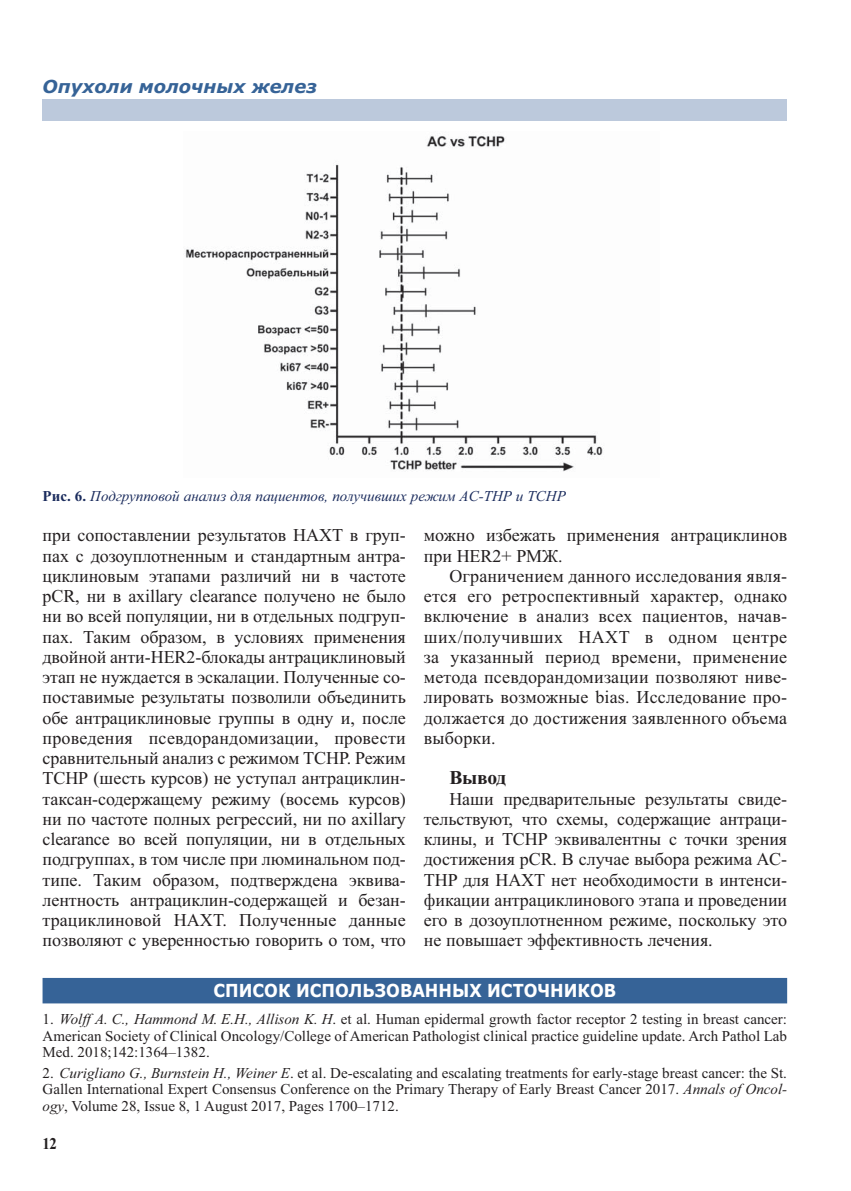
<style>
.page{position:relative;width:851px;height:1191px;background:#fff}
.page>*{position:absolute;margin:0;border:0;box-sizing:border-box;transform-origin:0 0}
.t1{font:700 19.5px "Times New Roman";letter-spacing:-.015em;color:#231f20}
.t2{font:18px/20.2px "Times New Roman";letter-spacing:-.005em;color:#231f20;text-align:justify}
.t3{font:700 18px "Verdana";color:#fff;scale:.9 1}
.t4{font:italic 700 18px "Verdana";color:#366397}
.t5{font:700 16.5px "Times New Roman";color:#231f20;scale:.9 1}
.t6{font:15px/16.5px "Times New Roman";color:#231f20;text-align:justify}
.t7{font:italic 15px "Times New Roman";color:#1b2c5d}
.s1{font-weight:700;font-style:normal}
.s2{font-style:italic}
</style>
<div class="page">
<div style="left:43px;top:99px;width:744px;height:21px;background:#bcc9dc"></div>
<img style="left:185px;top:136px;width:418px;height:336px">
<div style="left:43px;top:978px;width:744px;height:25px;background:#366397"></div>
<p class="t4" style="left:43px;top:80px;width:276px">Опухоли молочных желез</p>
<p class="t7" style="left:43px;top:490px;width:525px"><span class="s1">Рис. 6.</span> Подгрупповой анализ для пациентов, получивших режим AC-THP и TСHP</p>
<p class="t2" style="left:43px;top:527px;width:365px">при сопоставлении результатов НАХТ в груп&shy;пах с дозоуплотненным и стандартным антра&shy;циклиновым этапами различий ни в частоте pCR, ни в axillary clearance получено не было ни во всей популяции, ни в отдельных подгруп&shy;пах. Таким образом, в условиях применения двойной анти-HER2-блокады антрациклиновый этап не нуждается в эскалации. Полученные со&shy;поставимые результаты позволили объединить обе антрациклиновые группы в одну и, после проведения псевдорандомизации, провести сравнительный анализ с режимом ТСНР. Режим ТСНР (шесть курсов) не уступал антрациклин&shy;таксан-содержащему режиму (восемь курсов) ни по частоте полных регрессий, ни по axillary clearance во всей популяции, ни в отдельных подгруппах, в том числе при люминальном под&shy;типе. Таким образом, подтверждена эквива&shy;лентность антрациклин-содержащей и безан&shy;трациклиновой НАХТ. Полученные данные позволяют с уверенностью говорить о том, что</p>
<p class="t2" style="left:424px;top:527px;width:365px">можно избежать применения антрациклинов при HER2+ РМЖ.</p>
<p class="t2" style="left:424px;top:567px;width:365px;text-indent:26px">Ограничением данного исследования явля&shy;ется его ретроспективный характер, однако включение в анализ всех пациентов, начав&shy;ших/получивших НАХТ в одном центре за указанный период времени, применение метода псев до рандоми зации позволяют ниве&shy;лировать возможные bias. Исследование про&shy;должается до достижения заявленного объема выборки.</p>
<p class="t1" style="left:449px;top:771px;width:58px">Вывод</p>
<p class="t2" style="left:424px;top:790px;width:365px;text-indent:26px">Наши предварительные результаты свиде&shy;тельствуют, что схемы, содержащие антраци&shy;клины, и TCHP эквивалентны с точки зрения достижения pCR. В случае выбора режима AC-THP для НАХТ нет необходимости в интенси&shy;фикации антрациклинового этапа и проведении его в дозоуплотненном режиме, поскольку это не повышает эффективность лечения.</p>
<p class="t3" style="left:213px;top:980px;width:449px">СПИСОК ИСПОЛЬЗОВАННЫХ ИСТОЧНИКОВ</p>
<p class="t6" style="left:43px;top:1012px;width:746px">1. <span class="s2">Wolff A. C., Hammond M. E.H., Allison K. H</span>. et al. Human epidermal growth factor receptor 2 testing in breast cancer:<br>American Society of Clinical Oncology/College of American Pathologist clinical practice guideline update. Arch Pathol Lab Med. 2018;142:1364–1382.</p>
<p class="t6" style="left:43px;top:1066px;width:746px">2. <span class="s2">Curigliano G., Burnstein H., Weiner E</span>. et al. De-escalating and escalating treatments for early-stage breast cancer: the St.<br>Gallen International Expert Consensus Conference on the Primary Therapy of Early Breast Cancer 2017. <span class="s2">Annals of Oncol&shy;ogy</span>, Volume 28, Issue 8, 1 August 2017, Pages 1700–1712.</p>
<p class="t5" style="left:43px;top:1137px;width:18px">12</p>
</div>
